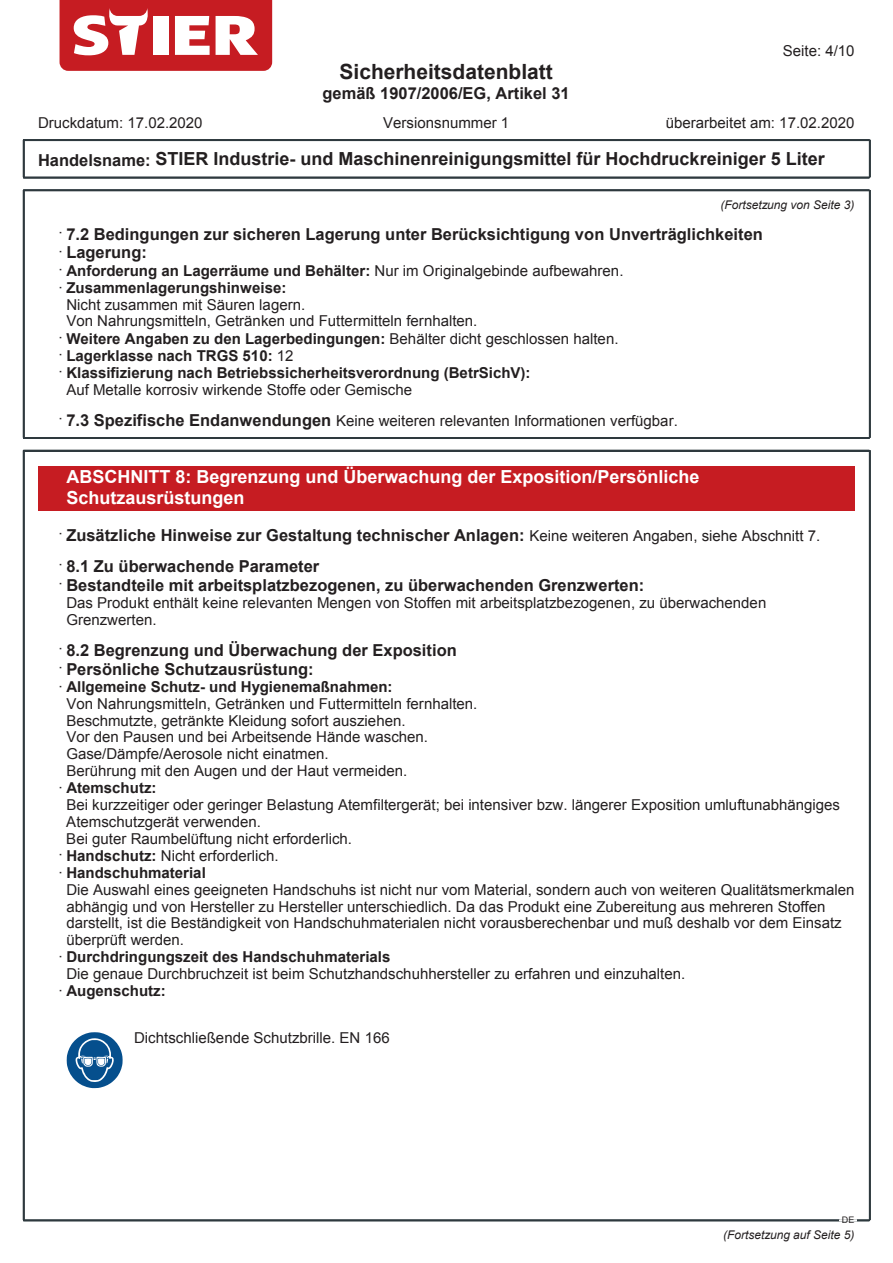
<style>
.page{position:relative;width:893px;height:1263px;background:#fff}
.page>*{position:absolute;margin:0;border:0;box-sizing:border-box;transform-origin:0 0}
.t1{font:700 21px "Arial";color:#231f20}
.t2{font:700 18px "Arial";color:#231f20}
.t3{font:700 18px/20.5px "Arial";color:#fff}
.t4{font:700 16.5px/18.8px "Arial";color:#231f20}
.t5{font:15px/16.8px "Arial";color:#231f20}
.t6{font:700 15px "Arial";color:#231f20}
.t7{font:italic 12px "Arial";color:#231f20}
.t8{font:9px "Arial";color:#231f20}
.s1{font-size:16.5px}
.s2{font-weight:400;font-size:15px}
.s3{font-weight:400}
.s4{font-weight:700;font-size:16.5px}
.s5{font-weight:700}
</style>
<div class="page">
<div style="left:38px;top:466px;width:816px;height:45px;background:#c61c22"></div>
<svg style="left:60px;top:0;width:212px;height:71px"></svg>
<hr style="left:23px;top:140px;width:846px;height:1px;background:#2e393e">
<hr style="left:23px;top:177px;width:846px;height:1px;background:#2e393e">
<hr style="left:23px;top:178px;width:846px;height:1px;background:#2e393e">
<hr style="left:23px;top:140px;width:1px;height:37px;background:#2e393e">
<hr style="left:869px;top:140px;width:1px;height:37px;background:#2e393e">
<hr style="left:24px;top:140px;width:1px;height:37px;background:#2e393e">
<hr style="left:870px;top:140px;width:1px;height:37px;background:#2e393e">
<hr style="left:23px;top:190px;width:846px;height:1px;background:#2e393e">
<hr style="left:23px;top:437px;width:846px;height:1px;background:#2e393e">
<hr style="left:23px;top:438px;width:846px;height:1px;background:#2e393e">
<hr style="left:23px;top:190px;width:1px;height:248px;background:#2e393e">
<hr style="left:869px;top:190px;width:1px;height:248px;background:#2e393e">
<hr style="left:24px;top:190px;width:1px;height:248px;background:#2e393e">
<hr style="left:870px;top:190px;width:1px;height:248px;background:#2e393e">
<hr style="left:23px;top:450px;width:846px;height:1px;background:#2e393e">
<hr style="left:23px;top:451px;width:846px;height:1px;background:#2e393e">
<hr style="left:23px;top:1220px;width:846px;height:1px;background:#2e393e">
<hr style="left:23px;top:1221px;width:846px;height:1px;background:#2e393e">
<svg style="left:839px;top:1220px;width:18px;height:2px"></svg>
<hr style="left:23px;top:450px;width:1px;height:770px;background:#2e393e">
<hr style="left:869px;top:450px;width:1px;height:770px;background:#2e393e">
<hr style="left:24px;top:450px;width:1px;height:770px;background:#2e393e">
<hr style="left:870px;top:450px;width:1px;height:770px;background:#2e393e">
<svg style="left:67px;top:1032px;width:56px;height:56px"></svg>
<h1 class="t1" style="left:339px;top:58px;width:215px">Sicherheitsdatenblatt</h1>
<p class="t4" style="left:322px;top:84px;width:249px">gemäß 1907/2006/EG, Artikel 31</p>
<p class="t5" style="left:783px;top:42px;width:73px">Seite: 4/10</p>
<p class="t5" style="left:38px;top:115px;width:166px">Druckdatum: 17.02.2020</p>
<p class="t5" style="left:383px;top:115px;width:128px">Versionsnummer 1</p>
<p class="t5" style="left:666px;top:115px;width:190px">überarbeitet am: 17.02.2020</p>
<p class="t2" style="left:38px;top:147px;width:788px"><span class="s1">Handelsname:</span> STIER Industrie- und Maschinenreinigungsmittel für Hochdruckreiniger 5 Liter</p>
<p class="t7" style="left:720px;top:197px;width:135px">(Fortsetzung von Seite 3)</p>
<p class="t4" style="left:58px;top:225px;width:706px"><span class="s2">·</span> 7.2 Bedingungen zur sicheren Lagerung unter Berücksichtigung von Unverträglichkeiten <span class="s2">·</span> Lagerung:</p>
<p class="t6" style="left:58px;top:261px;width:567px"><span class="s3">·</span> Anforderung an Lagerräume und Behälter: <span class="s3">Nur im Originalgebinde aufbewahren.</span></p>
<p class="t6" style="left:58px;top:278px;width:230px"><span class="s3">·</span> Zusammenlagerungshinweise:</p>
<p class="t5" style="left:66px;top:296px;width:240px">Nicht zusammen mit Säuren lagern.</p>
<p class="t5" style="left:66px;top:313px;width:413px">Von Nahrungsmitteln, Getränken und Futtermitteln fernhalten.</p>
<p class="t6" style="left:58px;top:328px;width:562px"><span class="s3">·</span> Weitere Angaben zu den Lagerbedingungen: <span class="s3">Behälter dicht geschlossen halten.</span></p>
<p class="t6" style="left:58px;top:346px;width:237px"><span class="s3">·</span> Lagerklasse nach TRGS 510: <span class="s3">12</span></p>
<p class="t6" style="left:58px;top:363px;width:474px"><span class="s3">·</span> Klassifizierung nach Betriebssicherheitsverordnung (BetrSichV):</p>
<p class="t5" style="left:66px;top:381px;width:347px">Auf Metalle korrosiv wirkende Stoffe oder Gemische</p>
<p class="t5" style="left:58px;top:412px;width:621px">· <span class="s4">7.3 Spezifische Endanwendungen</span> Keine weiteren relevanten Informationen verfügbar.</p>
<p class="t3" style="left:66px;top:467px;width:634px">ABSCHNITT 8: Begrenzung und Überwachung der Exposition/Persönliche<br>Schutzausrüstungen</p>
<p class="t4" style="left:58px;top:520px;width:764px;line-height:31.3px"><span class="s2">·</span> Zusätzliche Hinweise zur Gestaltung technischer Anlagen: <span class="s2">Keine weiteren Angaben, siehe Abschnitt 7. ·</span> 8.1 Zu überwachende Parameter</p>
<p class="t4" style="left:58px;top:576px;width:588px"><span class="s2">·</span> Bestandteile mit arbeitsplatzbezogenen, zu überwachenden Grenzwerten:</p>
<p class="t5" style="left:66px;top:594px;width:701px">Das Produkt enthält keine relevanten Mengen von Stoffen mit arbeitsplatzbezogenen, zu überwachenden<br>Grenzwerten.</p>
<p class="t4" style="left:58px;top:641px;width:400px"><span class="s2">·</span> 8.2 Begrenzung und Überwachung der Exposition <span class="s2">·</span> Persönliche Schutzausrüstung:</p>
<p class="t6" style="left:58px;top:677px;width:336px"><span class="s3">·</span> Allgemeine Schutz- und Hygienemaßnahmen:</p>
<p class="t5" style="left:66px;top:695px;width:413px">Von Nahrungsmitteln, Getränken und Futtermitteln fernhalten.</p>
<p class="t5" style="left:66px;top:712px;width:341px">Beschmutzte, getränkte Kleidung sofort ausziehen.</p>
<p class="t5" style="left:66px;top:729px;width:363px">Vor den Pausen und bei Arbeitsende Hände waschen.</p>
<p class="t5" style="left:66px;top:746px;width:264px">Gase/Dämpfe/Aerosole nicht einatmen.</p>
<p class="t5" style="left:66px;top:763px;width:342px">Berührung mit den Augen und der Haut vermeiden.</p>
<p class="t6" style="left:58px;top:778px;width:100px"><span class="s3">·</span> Atemschutz:</p>
<p class="t5" style="left:66px;top:797px;width:775px">Bei kurzzeitiger oder geringer Belastung Atemfiltergerät; bei intensiver bzw. längerer Exposition umluftunabhängiges</p>
<p class="t5" style="left:66px;top:813px;width:196px">Atemschutzgerät verwenden.</p>
<p class="t5" style="left:66px;top:830px;width:287px">Bei guter Raumbelüftung nicht erforderlich.</p>
<p class="t5" style="left:58px;top:847px;width:222px">· <span class="s5">Handschutz:</span> Nicht erforderlich.</p>
<p class="t6" style="left:58px;top:863px;width:149px"><span class="s3">·</span> Handschuhmaterial</p>
<p class="t5" style="left:66px;top:881px;width:789px">Die Auswahl eines geeigneten Handschuhs ist nicht nur vom Material, sondern auch von weiteren Qualitätsmerkmalen</p>
<p class="t5" style="left:66px;top:898px;width:760px">abhängig und von Hersteller zu Hersteller unterschiedlich. Da das Produkt eine Zubereitung aus mehreren Stoffen</p>
<p class="t5" style="left:66px;top:915px;width:777px">darstellt, ist die Beständigkeit von Handschuhmaterialen nicht vorausberechenbar und muß deshalb vor dem Einsatz</p>
<p class="t5" style="left:66px;top:932px;width:119px">überprüft werden.</p>
<p class="t6" style="left:58px;top:947px;width:334px"><span class="s3">·</span> Durchdringungszeit des Handschuhmaterials</p>
<p class="t5" style="left:66px;top:966px;width:620px">Die genaue Durchbruchzeit ist beim Schutzhandschuhhersteller zu erfahren und einzuhalten.</p>
<p class="t6" style="left:58px;top:981px;width:109px"><span class="s3">·</span> Augenschutz:</p>
<p class="t5" style="left:134px;top:1029px;width:257px">Dichtschließende Schutzbrille. EN 166</p>
<p class="t8" style="left:842px;top:1214px;width:14px">DE</p>
<p class="t7" style="left:723px;top:1227px;width:133px">(Fortsetzung auf Seite 5)</p>
</div>
